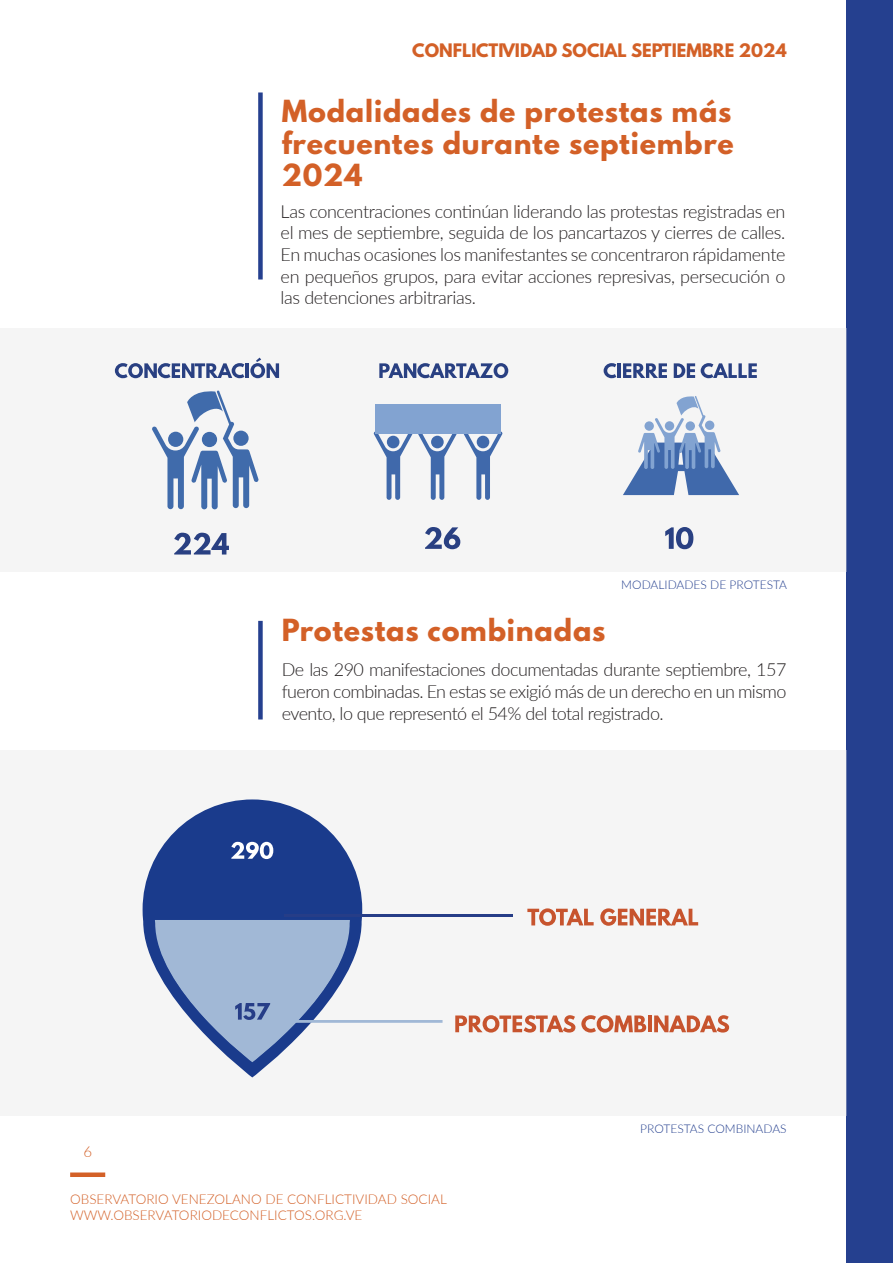
<style>
.page{position:relative;width:893px;height:1263px;background:#fff}
.page>*{position:absolute;margin:0;border:0;box-sizing:border-box;transform-origin:0 0}
.t1{font:700 27px/32.4px "League Spartan";letter-spacing:.03em;color:#d36027;text-align:justify}
.t2{font:300 18px/21.6px "Lato";letter-spacing:-.03em;color:#231f20;text-align:justify}
.t3{font:700 16.5px "League Spartan";color:#d36027}
.t4{font:300 15px "Lato";color:#d36027}
.t5{font:300 13.5px/16.2px "Lato";color:#d36027}
.t6{font:300 12px "Lato";color:#25408f}
</style>
<div class="page">
<div style="left:846px;top:0;width:47px;height:1263px;background:#25408f"></div>
<div style="left:70px;top:1172px;width:35px;height:5px;background:#d36027"></div>
<div style="left:258px;top:92px;width:5px;height:187px;background:#25408f"></div>
<div style="left:258px;top:621px;width:5px;height:98px;background:#25408f"></div>
<div style="left:0;top:328px;width:846px;height:244px;background:#f5f5f5"></div>
<svg style="left:115px;top:363px;width:129px;height:15px"></svg>
<hr style="left:246px;top:363px;width:3px;height:15px;background:#294082">
<svg style="left:250px;top:358px;width:29px;height:20px"></svg>
<svg style="left:152px;top:390px;width:107px;height:119px"></svg>
<svg style="left:174px;top:533px;width:55px;height:21px"></svg>
<svg style="left:604px;top:363px;width:12px;height:15px"></svg>
<hr style="left:618px;top:363px;width:3px;height:15px;background:#294082">
<svg style="left:623px;top:363px;width:44px;height:15px"></svg>
<svg style="left:674px;top:363px;width:21px;height:15px"></svg>
<svg style="left:701px;top:363px;width:56px;height:15px"></svg>
<svg style="left:665px;top:527px;width:28px;height:22px"></svg>
<svg style="left:623px;top:396px;width:116px;height:99px"></svg>
<svg style="left:379px;top:363px;width:129px;height:15px"></svg>
<svg style="left:425px;top:527px;width:35px;height:22px"></svg>
<svg style="left:463px;top:431px;width:40px;height:69px"></svg>
<div style="left:477px;top:436px;width:12px;height:12px;background:#4069ab;border-radius:50%"></div>
<svg style="left:373px;top:431px;width:84px;height:69px"></svg>
<div style="left:387px;top:436px;width:12px;height:12px;background:#4069ab;border-radius:50%"></div>
<div style="left:376px;top:404px;width:125px;height:30px;background:#82a3d1"></div>
<div style="left:0;top:750px;width:846px;height:366px;background:#f5f5f5"></div>
<svg style="left:143px;top:799px;width:219px;height:278px;fill:#1a3b8c"></svg>
<svg style="left:455px;top:1015px;width:120px;height:17px"></svg>
<svg style="left:581px;top:1015px;width:65px;height:17px"></svg>
<hr style="left:648px;top:1015px;width:4px;height:17px;background:#c7542e">
<svg style="left:654px;top:1015px;width:75px;height:17px"></svg>
<svg style="left:527px;top:908px;width:67px;height:18px"></svg>
<svg style="left:600px;top:908px;width:98px;height:18px"></svg>
<hr style="left:285px;top:914px;width:228px;height:3px;background:#263d87">
<svg style="left:231px;top:842px;width:42px;height:17px"></svg>
<svg style="left:155px;top:920px;width:288px;height:142px"></svg>
<p class="t3" style="left:412px;top:37px;width:376px">CONFLICTIVIDAD SOCIAL SEPTIEMBRE 2024</p>
<p class="t1" style="left:282px;top:94px;width:454px">Modalidades de protestas más frecuentes durante septiembre 2024</p>
<p class="t2" style="left:281px;top:200px;width:506px">Las concentraciones continúan liderando las protestas registradas en el mes de septiembre, seguida de los pancartazos y cierres de calles.<br>En muchas ocasiones los manifestantes se concentraron rápidamente en pequeños grupos, para evitar acciones represivas, persecución o las detenciones arbitrarias.</p>
<p class="t6" style="left:621px;top:576px;width:167px">MODALIDADES DE PROTESTA</p>
<p class="t1" style="left:282px;top:614px;width:325px">Protestas combinadas</p>
<p class="t2" style="left:282px;top:658px;width:506px">De las 290 manifestaciones documentadas durante septiembre, 157 fueron combinadas. En estas se exigió más de un derecho en un mismo evento, lo que representó el 54% del total registrado.</p>
<p class="t4" style="left:83px;top:1141px;width:10px">6</p>
<p class="t5" style="left:70px;top:1190px;width:378px">OBSERVATORIO VENEZOLANO DE CONFLICTIVIDAD SOCIAL<br>WWW.OBSERVATORIODECONFLICTOS.ORG.VE</p>
<p class="t6" style="left:640px;top:1120px;width:148px">PROTESTAS COMBINADAS</p>
</div>
